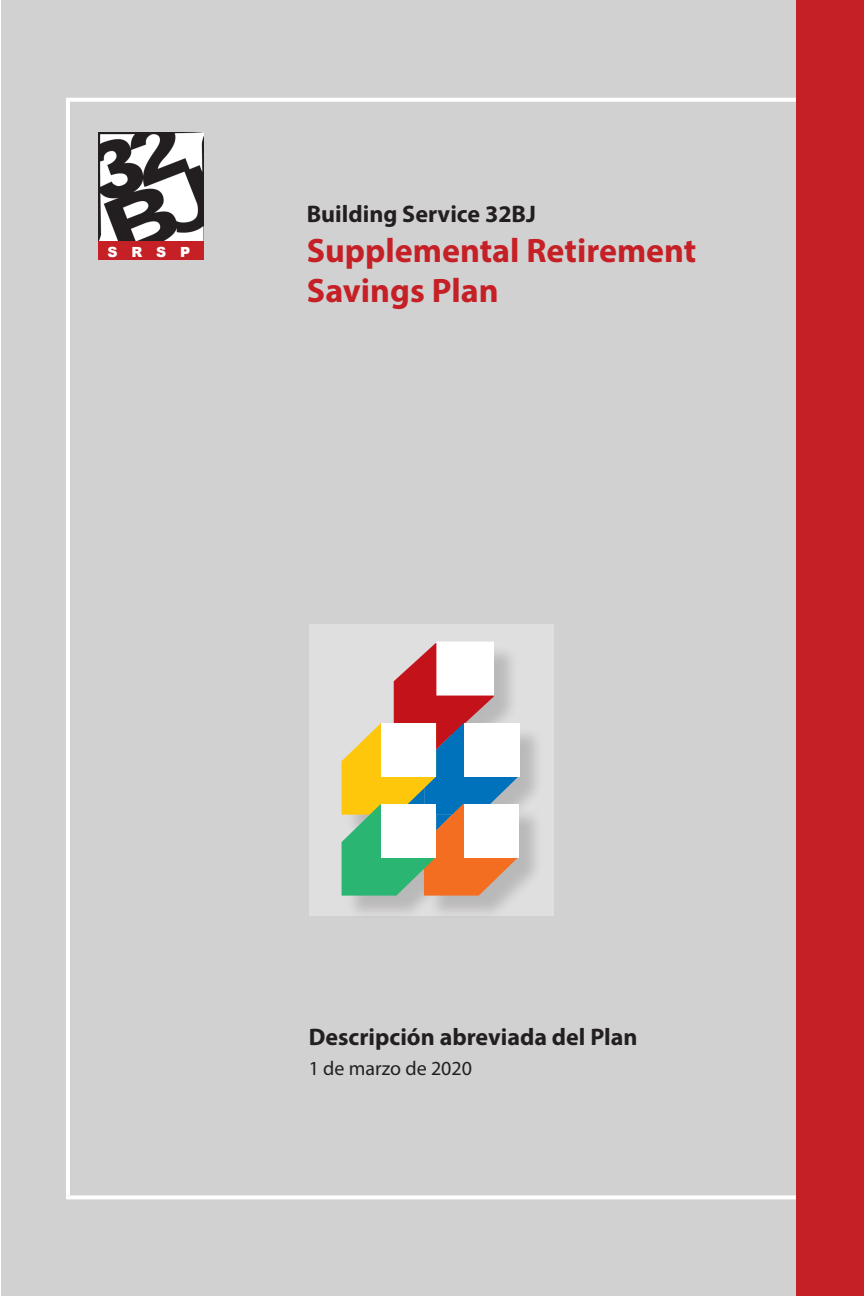
<style>
.page{position:relative;width:864px;height:1296px;background:#fff}
.page>*{position:absolute;margin:0;border:0;box-sizing:border-box;transform-origin:0 0}
.t1{font:700 34px/40px "Myriad Pro";color:#c52026}
.t2{font:700 24px "Myriad Pro";color:#231f20}
.t3{font:20px "Myriad Pro";color:#231f20}
.t4{font:900 14px "Arial";color:#fff}
</style>
<div class="page">
<div style="left:1px;top:0;width:822px;height:1295px;background:#d1d1d1"></div>
<svg style="left:70px;top:98px;width:726px;height:4px;background:#fbfbfb"></svg>
<svg style="left:66px;top:1195px;width:730px;height:4px;background:#fafafa"></svg>
<div style="left:98px;top:241px;width:105px;height:19px;background:#c52026"></div>
<img style="left:98px;top:132px;width:105px;height:109px">
<hr style="left:66px;top:98px;width:4px;height:1097px;background:#fff">
<div style="left:309px;top:624px;width:245px;height:292px;background:#e0dfdf"></div>
<div style="left:345px;top:645px;width:199px;height:276px;background:#231f20;opacity:.2"></div>
<svg style="left:342px;top:643px;width:176px;height:253px"></svg>
<div style="left:381px;top:804px;width:55px;height:53px;background:#fff"></div>
<div style="left:796px;top:0;width:68px;height:1295px;background:#c52026"></div>
<p class="t4" style="left:107px;top:242px;width:84px">S R S P</p>
<p class="t2" style="left:307px;top:199px;width:231px">Building Service 32BJ</p>
<p class="t1" style="left:307px;top:230px;width:391px">Supplemental Retirement<br>Savings Plan</p>
<p class="t2" style="left:309px;top:1021px;width:330px">Descripción abreviada del Plan</p>
<p class="t3" style="left:309px;top:1057px;width:165px">1 de marzo de 2020</p>
</div>
